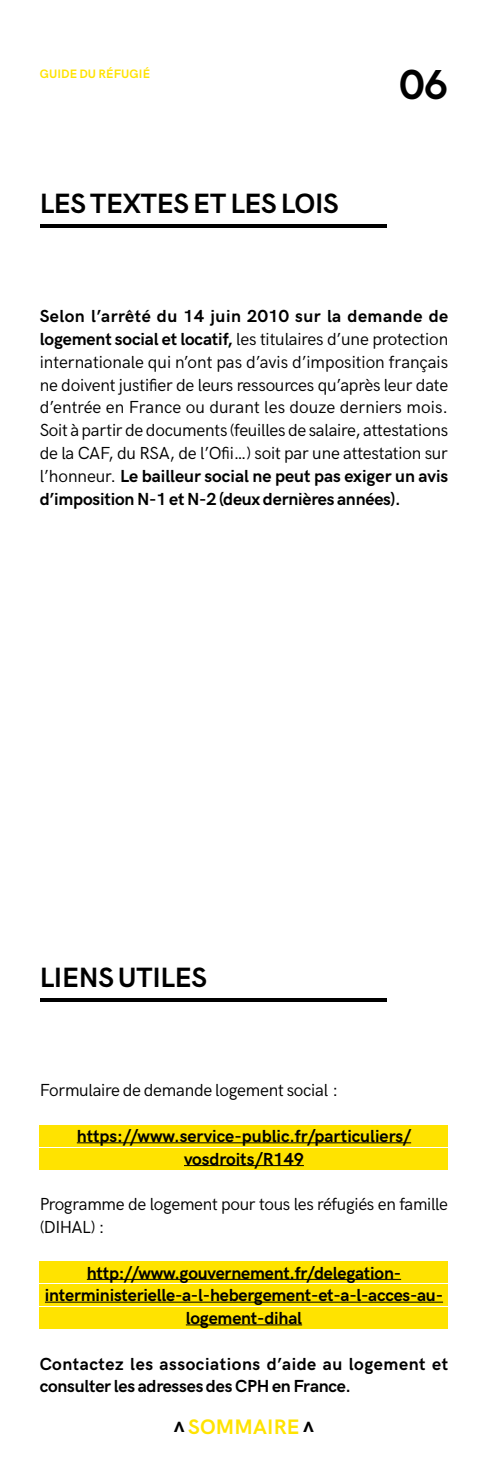
<style>
.page{position:relative;width:488px;height:1474px;background:#fff}
.page>*{position:absolute;margin:0;border:0;box-sizing:border-box;transform-origin:0 0}
.t1{font:700 42px "HK Grotesk";color:#000}
.t2{font:700 28px "HK Grotesk";letter-spacing:-.01em;color:#000}
.t3{font:700 21px "HK Grotesk";letter-spacing:.01em;color:#ffe300}
.t4{font:17.5px/22.8px "HK Grotesk";letter-spacing:-.015em;color:#000;text-align:justify}
.t5{font:700 17.5px/22.8px "HK Grotesk";letter-spacing:-.01em;color:#000;text-align:center}
.t6{font:700 17.5px/22.8px "HK Grotesk";letter-spacing:.03em;color:#000}
.t7{font:700 12.25px "HK Grotesk";letter-spacing:.01em;color:#ffe300}
.s1{font-weight:700}
.s2{color:#000}
</style>
<div class="page">
<div style="left:40px;top:1125px;width:408px;height:21px;background:#ffe300"></div>
<div style="left:40px;top:1148px;width:408px;height:21px;background:#ffe300"></div>
<div style="left:40px;top:1261px;width:408px;height:21px;background:#ffe300"></div>
<div style="left:40px;top:1284px;width:408px;height:21px;background:#ffe300"></div>
<div style="left:40px;top:1307px;width:408px;height:21px;background:#ffe300"></div>
<hr style="left:40px;top:224px;width:346px;height:4px;background:#000">
<svg style="left:40px;top:998px;width:346px;height:3px"></svg>
<hr style="left:77px;top:1142px;width:334px;height:1px;background:#000">
<hr style="left:184px;top:1165px;width:120px;height:1px;background:#000">
<hr style="left:87px;top:1278px;width:314px;height:1px;background:#000">
<hr style="left:45px;top:1301px;width:398px;height:1px;background:#000">
<hr style="left:186px;top:1324px;width:116px;height:1px;background:#000">
<p class="t7" style="left:40px;top:65px;width:112px">GUIDE DU RÉFUGIÉ</p>
<h2 class="t2" style="left:40px;top:182px;width:300px">LES TEXTES ET LES LOIS</h2>
<h1 class="t1" style="left:399px;top:53px;width:50px">06</h1>
<p class="t4" style="left:40px;top:304px;width:410px"><span class="s1">Selon l’arrêté du 14 juin 2010 sur la demande de logement social et locatif,</span> les titulaires d’une protection internationale qui n’ont pas d’avis d’imposition français ne doivent justifier de leurs ressources qu’après leur date d’entrée en France ou durant les douze derniers mois.<br>Soit à partir de documents (feuilles de salaire, attestations de la CAF, du RSA, de l’Ofii…) soit par une attestation sur l’honneur. <span class="s1">Le bailleur social ne peut pas exiger un avis d’imposition N-1 et N-2 (deux dernières années).</span></p>
<h2 class="t2" style="left:40px;top:956px;width:169px">LIENS UTILES</h2>
<p class="t4" style="left:40px;top:1077px;width:300px">Formulaire de demande logement social :</p>
<p class="t5" style="left:77px;top:1123px;width:335px">https://www.service-public.fr/particuliers/ vosdroits/R149</p>
<p class="t4" style="left:40px;top:1191px;width:409px">Programme de logement pour tous les réfugiés en famille (DIHAL) :</p>
<p class="t5" style="left:45px;top:1259px;width:399px">http://www.gouvernement.fr/delegation&shy;interministerielle-a-l-hebergement-et-a-l-acces-au&shy;logement-dihal</p>
<p class="t6" style="left:40px;top:1350px;width:409px">Contactez les associations d’aide au logement et consulter les adresses des CPH en France.</p>
<p class="t3" style="left:174px;top:1411px;width:141px"><span class="s2">л</span> SOMMAIRE <span class="s2">л</span></p>
</div>
